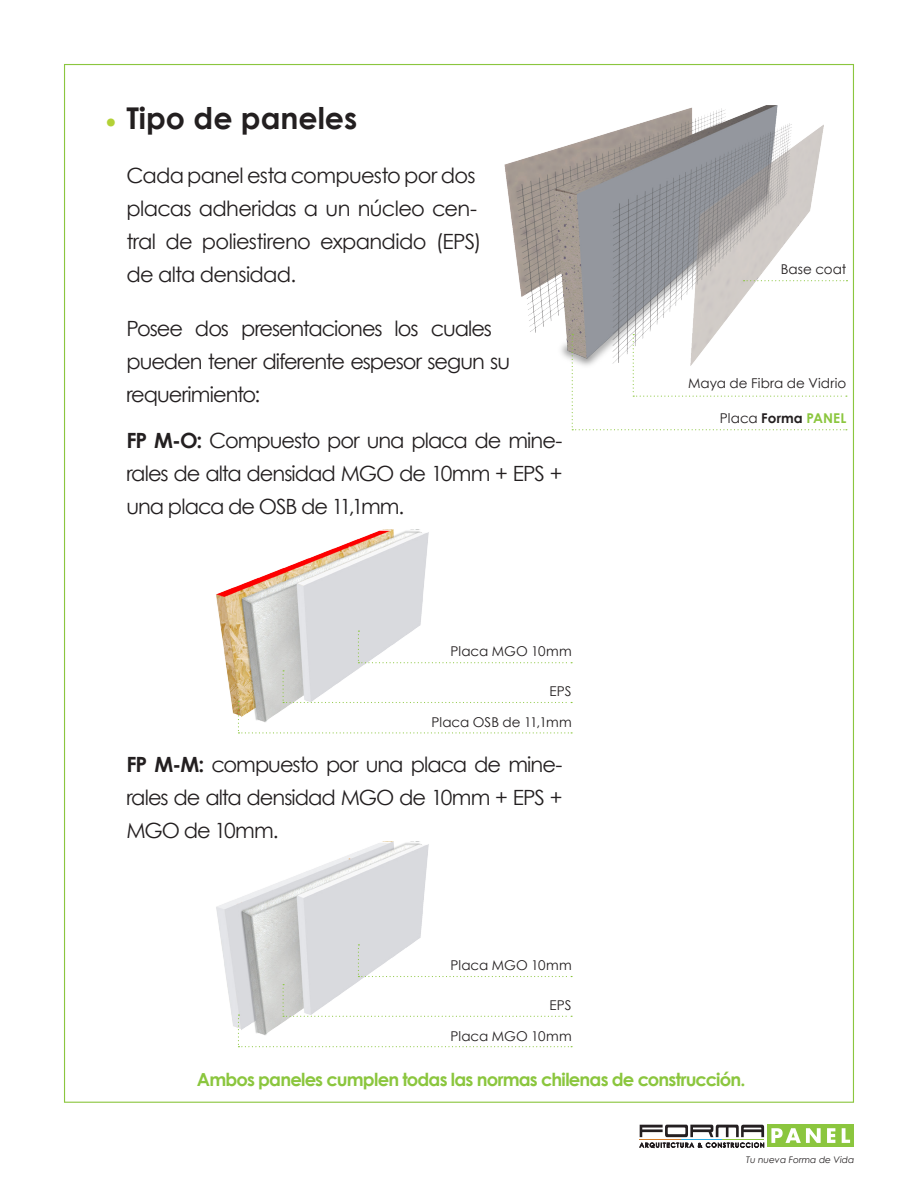
<style>
.page{position:relative;width:918px;height:1188px;background:#fff}
.page>*{position:absolute;margin:0;border:0;box-sizing:border-box;transform-origin:0 0}
.t1{font:700 30px "Century Gothic";color:#231f20}
.t2{font:21px/33px "Century Gothic";letter-spacing:-.045em;color:#231f20}
.t3{font:700 18px "Century Gothic";letter-spacing:-.045em;color:#8bc63e}
.t4{font:13.5px "Century Gothic";letter-spacing:.005em;color:#231f20}
.t5{font:italic 9px "Century Gothic";color:#231f20}
.s1{font-family:"Minion Pro";font-weight:400;color:#b3d136}
.s2{font-weight:700}
.s3{font-weight:700;color:#8bc63e}
</style>
<div class="page">
<div style="left:767px;top:1125px;width:87px;height:22px;background:#8bc63e"></div>
<svg style="left:640px;top:1125px;width:124px;height:12px"></svg>
<svg style="left:640px;top:1143px;width:124px;height:5px"></svg>
<hr style="left:640px;top:1140px;width:41px;height:1px;background:#d47d29">
<hr style="left:681px;top:1140px;width:42px;height:1px;background:#2babe3">
<hr style="left:723px;top:1140px;width:41px;height:1px;background:#8bc63e">
<svg style="left:771px;top:1128px;width:79px;height:15px"></svg>
<img style="left:504px;top:105px;width:330px;height:276px">
<svg style="left:572px;top:334px;width:275px;height:96px"></svg>
<svg style="left:744px;top:280px;width:103px;height:1px"></svg>
<img style="left:216px;top:529px;width:213px;height:186px">
<img style="left:216px;top:842px;width:213px;height:186px">
<svg style="left:358px;top:631px;width:214px;height:32px"></svg>
<svg style="left:358px;top:944px;width:214px;height:33px"></svg>
<svg style="left:238px;top:670px;width:334px;height:63px"></svg>
<svg style="left:238px;top:984px;width:334px;height:63px"></svg>
<p class="t1" style="left:105px;top:99px;width:254px"><span class="s1">•</span> Tipo de paneles</p>
<p class="t2" style="left:126px;top:159px;width:357px">Cada panel esta compuesto por dos placas adheridas a un núcleo cen&shy;tral de poliestireno expandido (EPS) de alta densidad.</p>
<p class="t2" style="left:126px;top:312px;width:385px">Posee dos presentaciones los cuales pueden tener diferente espesor segun su requerimiento:</p>
<p class="t2" style="left:126px;top:424px;width:438px;text-align:justify"><span class="s2">FP M-O:</span> Compuesto por una placa de mine&shy;rales de alta densidad MGO de 10mm + EPS + una placa de OSB de 11,1mm.</p>
<p class="t4" style="left:451px;top:642px;width:123px">Placa MGO 10mm</p>
<p class="t4" style="left:549px;top:682px;width:24px">EPS</p>
<p class="t4" style="left:432px;top:712px;width:142px">Placa OSB de 11,1mm</p>
<p class="t2" style="left:126px;top:748px;width:438px;text-align:justify"><span class="s2">FP M-M:</span> compuesto por una placa de mine&shy;rales de alta densidad MGO de 10mm + EPS + MGO de 10mm.</p>
<p class="t4" style="left:451px;top:956px;width:123px">Placa MGO 10mm</p>
<p class="t4" style="left:549px;top:996px;width:24px">EPS</p>
<p class="t4" style="left:451px;top:1026px;width:123px">Placa MGO 10mm</p>
<p class="t4" style="left:781px;top:259px;width:67px">Base coat</p>
<p class="t4" style="left:688px;top:373px;width:160px">Maya de Fibra de Vidrio</p>
<p class="t4" style="left:720px;top:409px;width:128px">Placa <span class="s2">Forma</span> <span class="s3">PANEL</span></p>
<p class="t3" style="left:197px;top:1068px;width:550px">Ambos paneles cumplen todas las normas chilenas de construcción.</p>
<p class="t5" style="left:746px;top:1154px;width:110px">Tu nueva Forma de Vida</p>
</div>
